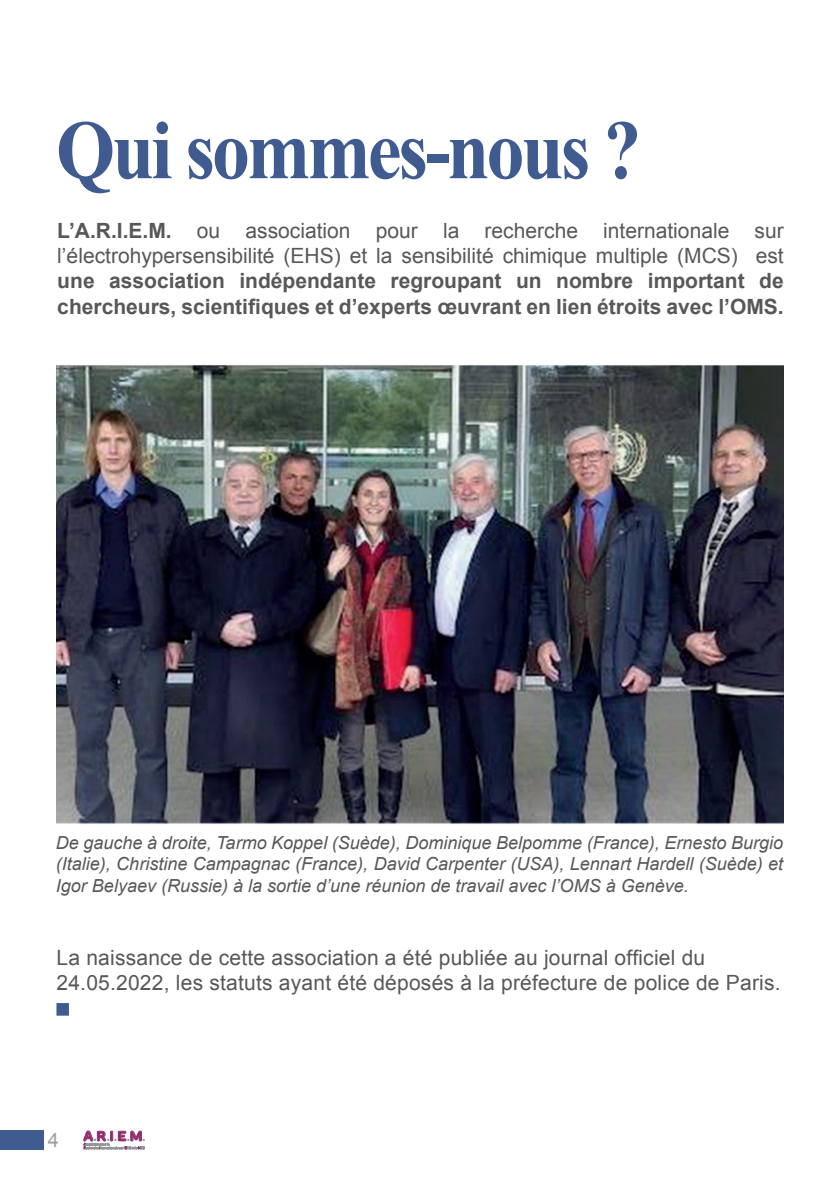
<style>
.page{position:relative;width:840px;height:1191px;background:#fff}
.page>*{position:absolute;margin:0;border:0;box-sizing:border-box;transform-origin:0 0}
.t1{font:700 83.6px "Times New Roman";letter-spacing:-.04em;color:#405b90;scale:.91 1}
.t2{font:21px/25.2px "Arial";color:#57585a}
.t3{font:700 21px/25.2px "Arial";color:#57585a}
.t4{font:italic 18px/21.6px "Arial";color:#57585a;text-align:justify}
.t5{font:700 13.8px "TT Rounds Neue Trial";color:#8e2c6c}
.s1{font-weight:700}
.s2{font-family:"Arial";font-weight:400;font-size:20px;color:#9d9fa2}
</style>
<div class="page">
<div style="left:0;top:1130px;width:44px;height:19px;background:#405b90"></div>
<svg style="left:84px;top:1130px;width:61px;height:19px"></svg>
<div style="left:56px;top:1003px;width:13px;height:12px;background:#405b90;border:2px solid #405b90"></div>
<img style="left:56px;top:365px;width:727px;height:459px">
<h1 class="t1" style="left:56px;top:92px;width:644px">Qui sommes-nous ?</h1>
<p class="t2" style="left:57px;top:218px;width:727px"><span class="s1">L’A.R.I.E.M.</span> ou association pour la recherche internationale sur l’électrohypersensibilité (EHS) et la sensibilité chimique multiple (MCS) est</p>
<p class="t3" style="left:57px;top:269px;width:727px">une association indépendante regroupant un nombre important de chercheurs, scientifiques et d’experts œuvrant en lien étroits avec l’OMS.</p>
<p class="t4" style="left:56px;top:831px;width:728px">De gauche à droite, Tarmo Koppel (Suède), Dominique Belpomme (France), Ernesto Burgio (Italie), Christine Campagnac (France), David Carpenter (USA), Lennart Hardell (Suède) et Igor Belyaev (Russie) à la sortie d’une réunion de travail avec l’OMS à Genève.</p>
<p class="t2" style="left:56px;top:945px;width:725px">La naissance de cette association a été publiée au journal officiel du<br>24.05.2022, les statuts ayant été déposés à la préfecture de police de Paris.</p>
<p class="t5" style="left:48px;top:1126px;width:96px"><span class="s2">4</span> A R I E M</p>
</div>
